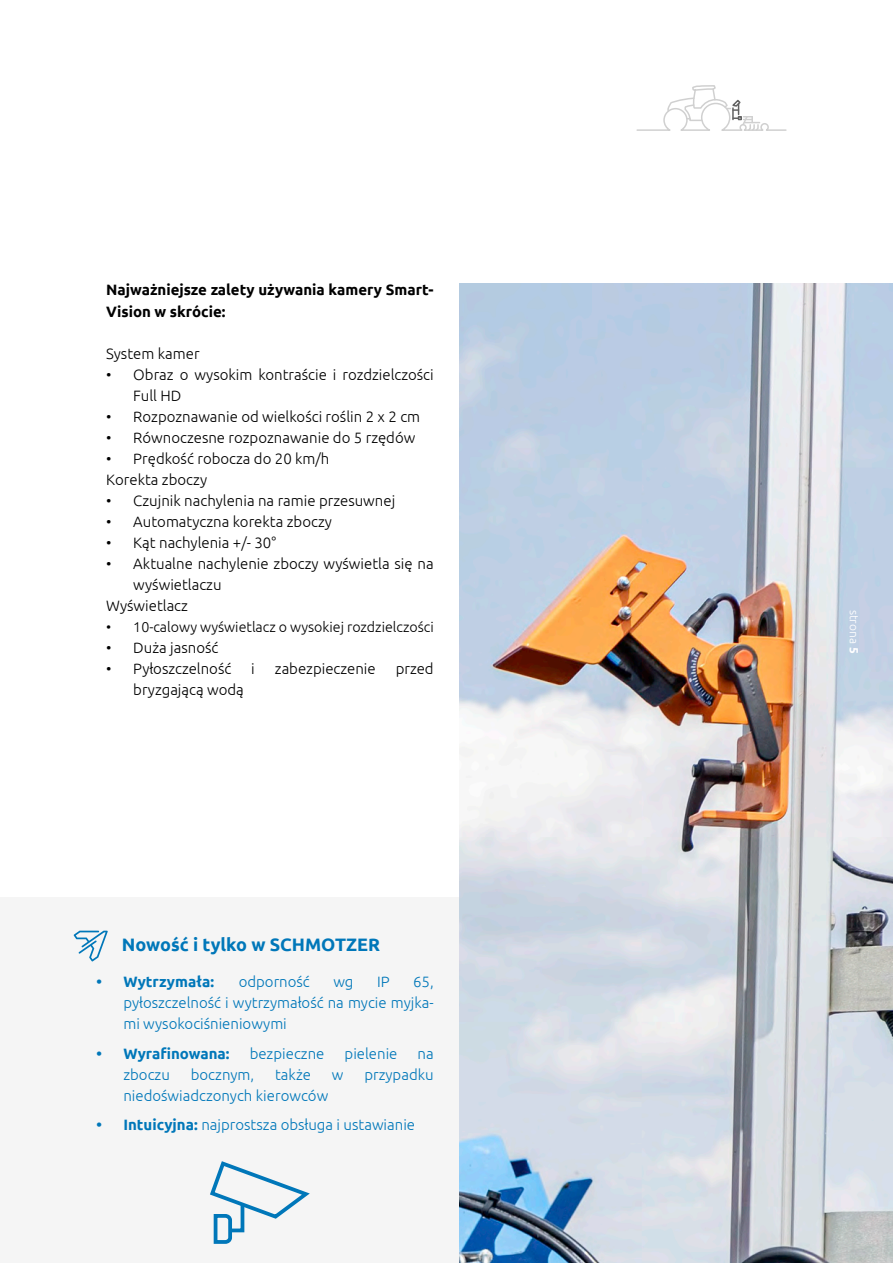
<style>
.page{position:relative;width:893px;height:1263px;background:#fff}
.page>*{position:absolute;margin:0;border:0;box-sizing:border-box;transform-origin:0 0}
.t1{font:700 18px "Ubuntu";color:#0077b9}
.t2{font:300 15px/21px "Ubuntu";color:#000}
.t3{font:300 15px/21px "Ubuntu";color:#0077b9;text-align:justify}
.t4{font:700 15px/21px "Ubuntu";color:#000}
.t5{font:700 15px "Ubuntu";color:#0077b9}
.t6{font:300 14.25px "Ubuntu";color:#000}
.t7{font:300 12px "Ubuntu";color:#fff}
.s1{font-weight:700}
</style>
<div class="page">
<div style="left:0;top:898px;width:523px;height:365px;background:#f5f5f5"></div>
<img style="left:459px;top:284px;width:434px;height:979px">
<svg style="left:636px;top:85px;width:151px;height:46px"></svg>
<svg style="left:210px;top:1161px;width:100px;height:83px"></svg>
<svg style="left:74px;top:931px;width:34px;height:30px"></svg>
<p class="t4" style="left:106px;top:279px;width:329px">Najważniejsze zalety używania kamery Smart-<br>Vision w skrócie:</p>
<p class="t2" style="left:106px;top:342px;width:95px">System kamer</p>
<p class="t2" style="left:133px;top:363px;width:302px;text-indent:-27px">• Obraz o wysokim kontraście i rozdzielczości<br>Full HD</p>
<p class="t2" style="left:106px;top:405px;width:315px">• Rozpoznawanie od wielkości roślin 2 x 2 cm</p>
<p class="t2" style="left:106px;top:426px;width:311px">• Równoczesne rozpoznawanie do 5 rzędów</p>
<p class="t2" style="left:106px;top:447px;width:225px">• Prędkość robocza do 20 km/h<br>Korekta zboczy</p>
<p class="t2" style="left:106px;top:489px;width:290px">• Czujnik nachylenia na ramie przesuwnej</p>
<p class="t2" style="left:106px;top:510px;width:227px">• Automatyczna korekta zboczy</p>
<p class="t2" style="left:106px;top:531px;width:171px">• Kąt nachylenia +/- 30°</p>
<p class="t2" style="left:106px;top:552px;width:329px">• Aktualne nachylenie zboczy wyświetla się na</p>
<p class="t2" style="left:133px;top:573px;width:90px">wyświetlaczu</p>
<p class="t2" style="left:106px;top:594px;width:83px">Wyświetlacz</p>
<p class="t6" style="left:106px;top:618px;width:329px">• 10-calowy wyświetlacz o wysokiej rozdzielczości</p>
<p class="t2" style="left:106px;top:636px;width:114px">• Duża jasność</p>
<p class="t2" style="left:106px;top:657px;width:127px">• Pyłoszczelność</p>
<p class="t2" style="left:251px;top:657px;width:5px">i</p>
<p class="t2" style="left:275px;top:657px;width:102px">zabezpieczenie</p>
<p class="t2" style="left:396px;top:657px;width:40px">przed</p>
<p class="t2" style="left:133px;top:678px;width:112px">bryzgającą wodą</p>
<p class="t1" style="left:122px;top:934px;width:260px">Nowość i tylko w SCHMOTZER</p>
<p class="t5" style="left:96px;top:973px;width:119px">• Wytrzymała:</p>
<p class="t3" style="left:239px;top:971px;width:73px">odporność</p>
<p class="t3" style="left:333px;top:971px;width:22px">wg</p>
<p class="t3" style="left:377px;top:971px;width:14px">IP</p>
<p class="t3" style="left:123px;top:971px;width:312px;text-indent:290px">65, pyłoszczelność i wytrzymałość na mycie myjka&shy;mi wysokociśnieniowymi</p>
<p class="t5" style="left:96px;top:1044px;width:135px">• Wyrafinowana:</p>
<p class="t3" style="left:250px;top:1042px;width:76px">bezpieczne</p>
<p class="t3" style="left:345px;top:1042px;width:54px">pielenie</p>
<p class="t3" style="left:418px;top:1042px;width:18px">na</p>
<p class="t3" style="left:123px;top:1063px;width:48px">zboczu</p>
<p class="t3" style="left:191px;top:1063px;width:65px">bocznym,</p>
<p class="t3" style="left:275px;top:1063px;width:37px">także</p>
<p class="t3" style="left:332px;top:1063px;width:13px">w</p>
<p class="t3" style="left:364px;top:1063px;width:71px">przypadku</p>
<p class="t3" style="left:123px;top:1084px;width:206px">niedoświadczonych kierowców</p>
<p class="t3" style="left:96px;top:1114px;width:320px"><span class="s1">• Intuicyjna:</span> najprostsza obsługa i ustawianie</p>
<p class="t7" style="left:861px;top:610px;width:45px;rotate:90deg">strona <span class="s1">5</span></p>
</div>
